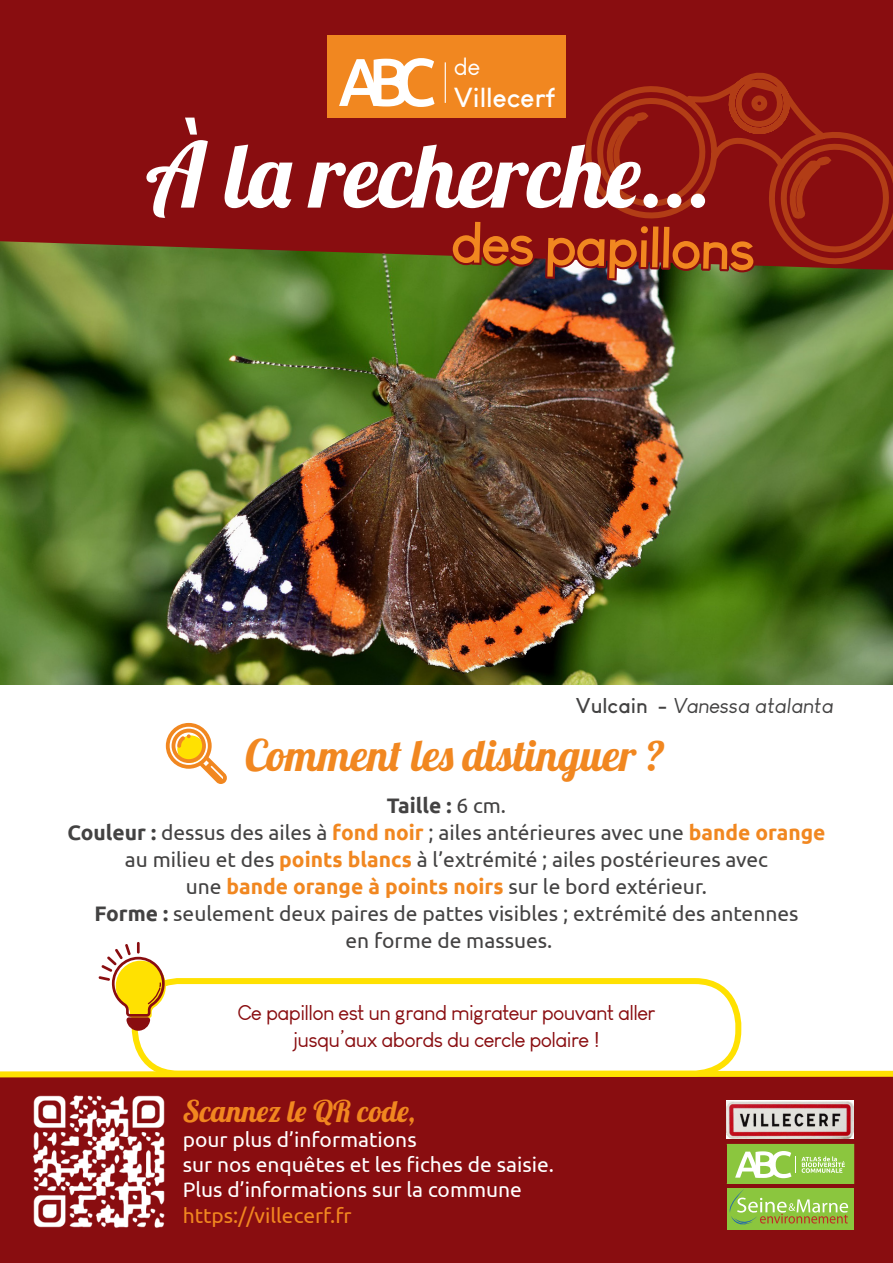
<style>
.page{position:relative;width:893px;height:1263px;background:#fff}
.page>*{position:absolute;margin:0;border:0;box-sizing:border-box;transform-origin:0 0}
.t1{font:90px "Lobster 1.4";color:#fff}
.t2{font:700 57px "Louis George Cafe";color:#f18720}
.t3{font:43.5px "Lobster 1.4";color:#f18720}
.t4{font:30px "Lobster 1.4";color:#f18720}
.t5{font:700 27px "Louis George Cafe";color:#fff}
.t6{font:24.45px "Louis George Cafe";color:#fff}
.t7{font:21px "Ubuntu";color:#434242}
.t8{font:21px "Ubuntu";color:#fff}
.t9{font:21px "Louis George Cafe";letter-spacing:-.03em;color:#890d10}
.t10{font:700 21px "Ubuntu";color:#f18720}
.t11{font:italic 21px "Louis George Cafe";color:#434242}
.t12{font:21px "Ubuntu";color:#f18720}
.t13{font:700 21px "Ubuntu";color:#434242}
.s1{font-weight:700;font-style:normal}
.s2{font-weight:400}
.s3{font-weight:700}
.s4{font-weight:700;color:#f18720}
.s5{font-weight:400;color:#434242}
</style>
<div class="page">
<div style="left:0;top:1076px;width:893px;height:187px;background:#890d10"></div>
<div style="left:132px;top:978px;width:609px;height:98px;border:6px solid #ffe101;border-radius:44px"></div>
<svg style="left:166px;top:723px;width:61px;height:61px"></svg>
<svg style="left:99px;top:942px;width:67px;height:89px"></svg>
<img style="left:33px;top:1095px;width:132px;height:133px">
<svg style="left:0;top:1068px;width:893px;height:10px"></svg>
<img style="left:0;top:270px;width:893px;height:415px">
<svg style="left:0;top:0;width:893px;height:270px;background:#851612"></svg>
<svg style="left:758px;top:33px;width:135px;height:247px;background:#8b1911"></svg>
<svg style="left:787px;top:152px;width:43px;height:72px;background:#981f12"></svg>
<img style="left:448px;top:0;width:89px;height:578px">
<img style="left:543px;top:0;width:215px;height:597px">
<div style="left:327px;top:35px;width:239px;height:83px;background:#f18720"></div>
<svg style="left:339px;top:58px;width:96px;height:49px"></svg>
<hr style="left:445px;top:62px;width:1px;height:41px;background:#fff">
<div style="left:727px;top:1188px;width:127px;height:42px;background:#8bc63e"></div>
<svg style="left:729px;top:1189px;width:119px;height:36px"></svg>
<div style="left:727px;top:1144px;width:127px;height:39px;background:#8bc63e"></div>
<svg style="left:735px;top:1151px;width:110px;height:27px"></svg>
<svg style="left:727px;top:1100px;width:127px;height:39px"></svg>
<img style="left:727px;top:1101px;width:126px;height:38px">
<p class="t6" style="left:454px;top:52px;width:28px">de</p>
<p class="t5" style="left:454px;top:80px;width:102px">Villecerf</p>
<p class="t1" style="left:146px;top:118px;width:568px">À la recherche...</p>
<p class="t2" style="left:451px;top:207px;width:307px;rotate:1deg">des papillons</p>
<p class="t11" style="left:576px;top:693px;width:259px"><span class="s1">Vulcain -</span> Vanessa atalanta</p>
<p class="t3" style="left:245px;top:727px;width:421px">Comment les distinguer ?</p>
<p class="t13" style="left:387px;top:792px;width:121px">Taille : <span class="s2">6 cm.</span></p>
<p class="t7" style="left:67px;top:819px;width:760px"><span class="s3">Couleur :</span> dessus des ailes à <span class="s4">fond noir</span> ; ailes antérieures avec une <span class="s4">bande orange</span></p>
<p class="t7" style="left:125px;top:846px;width:645px">au milieu et des <span class="s4">points blancs</span> à l’extrémité ; ailes postérieures avec</p>
<p class="t10" style="left:186px;top:873px;width:523px"><span class="s5">une</span> bande orange à points noirs <span class="s5">sur le bord extérieur.</span></p>
<p class="t7" style="left:94px;top:900px;width:706px"><span class="s3">Forme :</span> seulement deux paires de pattes visibles ; extrémité des antennes</p>
<p class="t7" style="left:345px;top:927px;width:208px">en forme de massues.</p>
<p class="t9" style="left:237px;top:1000px;width:420px">Ce papillon est un grand migrateur pouvant aller</p>
<p class="t9" style="left:293px;top:1027px;width:308px">jusqu’aux abords du cercle polaire !</p>
<p class="t4" style="left:183px;top:1092px;width:234px">Scannez le QR code,</p>
<p class="t8" style="left:183px;top:1127px;width:236px">pour plus d’informations</p>
<p class="t8" style="left:183px;top:1152px;width:373px">sur nos enquêtes et les fiches de saisie.</p>
<p class="t8" style="left:183px;top:1177px;width:341px">Plus d’informations sur la commune</p>
<p class="t12" style="left:183px;top:1202px;width:170px">https://villecerf.fr</p>
</div>
